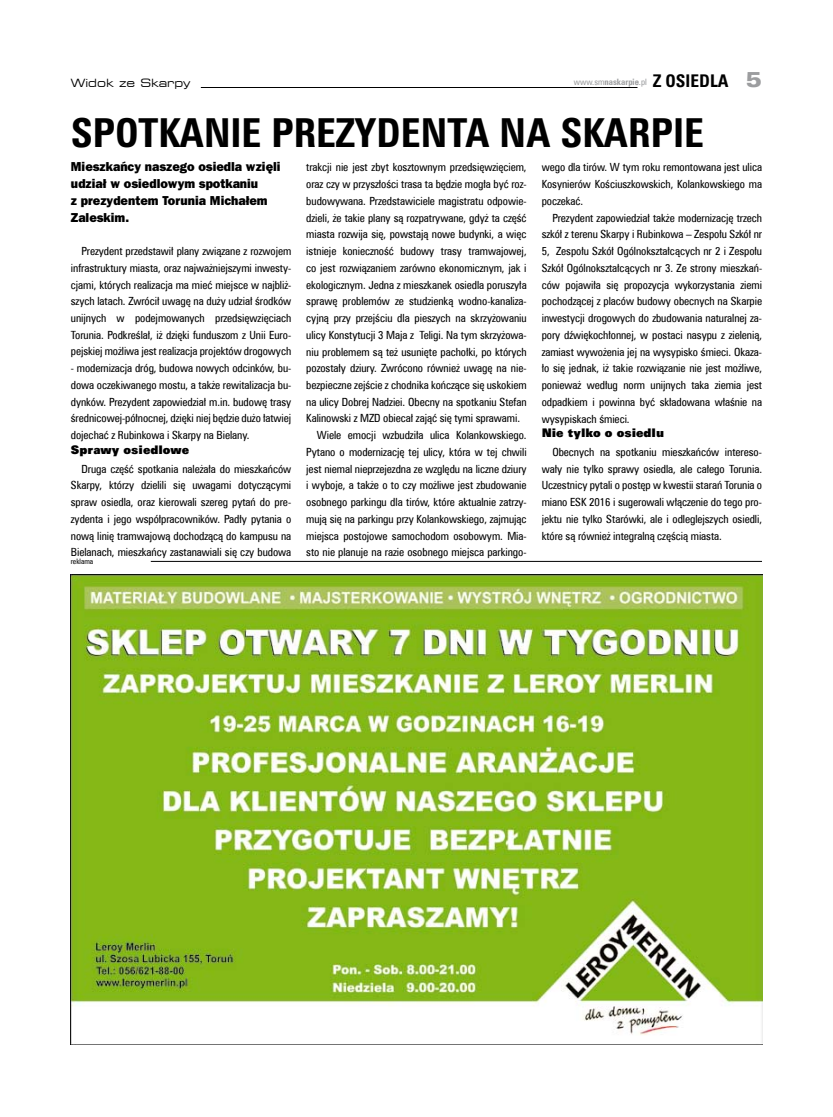
<style>
.page{position:relative;width:833px;height:1117px;background:#fff}
.page>*{position:absolute;margin:0;border:0;box-sizing:border-box;transform-origin:0 0}
.t1{font:700 40px "Zurich Cn EU";color:#000}
.t2{font:800 13px/16.8px "Franklin Gothic Pl";color:#000;scale:.96 1}
.t3{font:11.88px "Zurich X Blk EU";color:#000}
.t4{font:11.25px/16.8px "Zurich Cn EU";letter-spacing:-.005em;color:#000;text-align:justify}
.t5{font:expanded 11.25px "Square 721 BT";color:#000}
.t6{font:8.75px "Zurich Cn EU";color:#9c9d9f}
.t7{font:7.5px "Zurich Cn EU";color:#000}
.s1{font-weight:700}
.s2{font-weight:700;font-size:17.5px;color:#000}
.s3{font-family:"Zurich Blk Ex EU";font-size:21.25px}
</style>
<div class="page">
<hr style="left:201px;top:87px;width:436px;height:1px;background:#000">
<img style="left:71px;top:574px;width:691px;height:470px">
<hr style="left:151px;top:561px;width:611px;height:1px;background:#000">
<p class="t5" style="left:71px;top:76px;width:121px">Widok ze Skarpy</p>
<p class="t6" style="left:574px;top:76px;width:190px">www.sm<span class="s1">NASKARPIE</span>.pl <span class="s2">Z OSIEDLA</span> <span class="s3">5</span></p>
<h1 class="t1" style="left:71px;top:108px;width:634px">SPOTKANIE PREZYDENTA NA SKARPIE</h1>
<p class="t2" style="left:71px;top:158px;width:220px">Mieszkańcy naszego osiedla wzięli udział w osiedlowym spotkaniu<br>z prezydentem Torunia Michałem<br>Zaleskim.</p>
<p class="t4" style="left:71px;top:242px;width:222px;text-indent:11px">Prezydent przedstawił plany związane z rozwojem infrastruktury miasta, oraz najważniejszymi inwesty&shy;cjami, których realizacja ma mieć miejsce w najbliż&shy;szych latach. Zwrócił uwagę na duży udział środków unijnych w podejmowanych przedsięwzięciach Torunia. Podkreślał, iż dzięki funduszom z Unii Euro&shy;pejskiej możliwa jest realizacja projektów drogowych</p>
<p class="t4" style="left:71px;top:360px;width:222px">- modernizacja dróg, budowa nowych odcinków, bu&shy;dowa oczekiwanego mostu, a także rewitalizacja bu&shy;dynków. Prezydent zapowiedział m.in. budowę trasy średnicowej-północnej, dzięki niej będzie dużo łatwiej dojechać z Rubinkowa i Skarpy na Bielany.</p>
<p class="t3" style="left:71px;top:442px;width:120px">Sprawy osiedlowe</p>
<p class="t4" style="left:71px;top:460px;width:222px;text-indent:11px">Druga część spotkania należała do mieszkańców Skarpy, którzy dzielili się uwagami dotyczącymi spraw osiedla, oraz kierowali szereg pytań do pre&shy;zydenta i jego współpracowników. Padły pytania o nową linię tramwajową dochodzącą do kampusu na Bielanach, mieszkańcy zastanawiali się czy budowa</p>
<p class="t7" style="left:71px;top:557px;width:24px">reklama</p>
<p class="t4" style="left:306px;top:159px;width:222px">trakcji nie jest zbyt kosztownym przedsięwzięciem,</p>
<p class="t4" style="left:306px;top:176px;width:222px">oraz czy w przyszłości trasa ta będzie mogła być roz-</p>
<p class="t4" style="left:306px;top:192px;width:222px">budowywana. Przedstawiciele magistratu odpowie-</p>
<p class="t4" style="left:306px;top:209px;width:222px">dzieli, że takie plany są rozpatrywane, gdyż ta część</p>
<p class="t4" style="left:306px;top:226px;width:222px">miasta rozwija się, powstają nowe budynki, a więc</p>
<p class="t4" style="left:306px;top:242px;width:222px">istnieje konieczność budowy trasy tramwajowej,</p>
<p class="t4" style="left:306px;top:259px;width:222px">co jest rozwiązaniem zarówno ekonomicznym, jak i</p>
<p class="t4" style="left:306px;top:276px;width:222px">ekologicznym. Jedna z mieszkanek osiedla poruszyła</p>
<p class="t4" style="left:306px;top:293px;width:222px">sprawę problemów ze studzienką wodno-kanaliza-</p>
<p class="t4" style="left:306px;top:309px;width:222px">cyjną przy przejściu dla pieszych na skrzyżowaniu</p>
<p class="t4" style="left:306px;top:326px;width:222px">ulicy Konstytucji 3 Maja z Teligi. Na tym skrzyżowa-</p>
<p class="t4" style="left:306px;top:343px;width:222px">niu problemem są też usunięte pachołki, po których</p>
<p class="t4" style="left:306px;top:360px;width:222px">pozostały dziury. Zwrócono również uwagę na nie-</p>
<p class="t4" style="left:306px;top:376px;width:222px">bezpieczne zejście z chodnika kończące się uskokiem</p>
<p class="t4" style="left:306px;top:393px;width:222px">na ulicy Dobrej Nadziei. Obecny na spotkaniu Stefan</p>
<p class="t4" style="left:306px;top:410px;width:215px">Kalinowski z MZD obiecał zająć się tymi sprawami.</p>
<p class="t4" style="left:317px;top:426px;width:211px">Wiele emocji wzbudziła ulica Kolankowskiego.</p>
<p class="t4" style="left:306px;top:443px;width:222px">Pytano o modernizację tej ulicy, która w tej chwili</p>
<p class="t4" style="left:306px;top:460px;width:222px">jest niemal nieprzejezdna ze względu na liczne dziury</p>
<p class="t4" style="left:306px;top:477px;width:222px">i wyboje, a także o to czy możliwe jest zbudowanie</p>
<p class="t4" style="left:306px;top:493px;width:222px">osobnego parkingu dla tirów, które aktualnie zatrzy-</p>
<p class="t4" style="left:306px;top:510px;width:222px">mują się na parkingu przy Kolankowskiego, zajmując</p>
<p class="t4" style="left:306px;top:527px;width:222px">miejsca postojowe samochodom osobowym. Mia-</p>
<p class="t4" style="left:306px;top:544px;width:222px">sto nie planuje na razie osobnego miejsca parkingo-</p>
<p class="t4" style="left:541px;top:159px;width:222px">wego dla tirów. W tym roku remontowana jest ulica Kosynierów Kościuszkowskich, Kolankowskiego ma poczekać.</p>
<p class="t4" style="left:541px;top:209px;width:222px;text-indent:11px">Prezydent zapowiedział także modernizację trzech szkół z terenu Skarpy i Rubinkowa – Zespołu Szkół nr 5, Zespołu Szkół Ogólnokształcących nr 2 i Zespołu Szkół Ogólnokształcących nr 3. Ze strony mieszkań&shy;ców pojawiła się propozycja wykorzystania ziemi pochodzącej z placów budowy obecnych na Skarpie inwestycji drogowych do zbudowania naturalnej za&shy;pory dźwiękochłonnej, w postaci nasypu z zielenią, zamiast wywożenia jej na wysypisko śmieci. Okaza&shy;ło się jednak, iż takie rozwiązanie nie jest możliwe, ponieważ według norm unijnych taka ziemia jest odpadkiem i powinna być składowana właśnie na wysypiskach śmieci.</p>
<p class="t3" style="left:541px;top:425px;width:124px">Nie tylko o osiedlu</p>
<p class="t4" style="left:541px;top:443px;width:222px;text-indent:11px">Obecnych na spotkaniu mieszkańców intereso&shy;wały nie tylko sprawy osiedla, ale całego Torunia.<br>Uczestnicy pytali o postęp w kwestii starań Torunia o miano ESK 2016 i sugerowali włączenie do tego pro&shy;jektu nie tylko Starówki, ale i odleglejszych osiedli, które są również integralną częścią miasta.</p>
</div>
